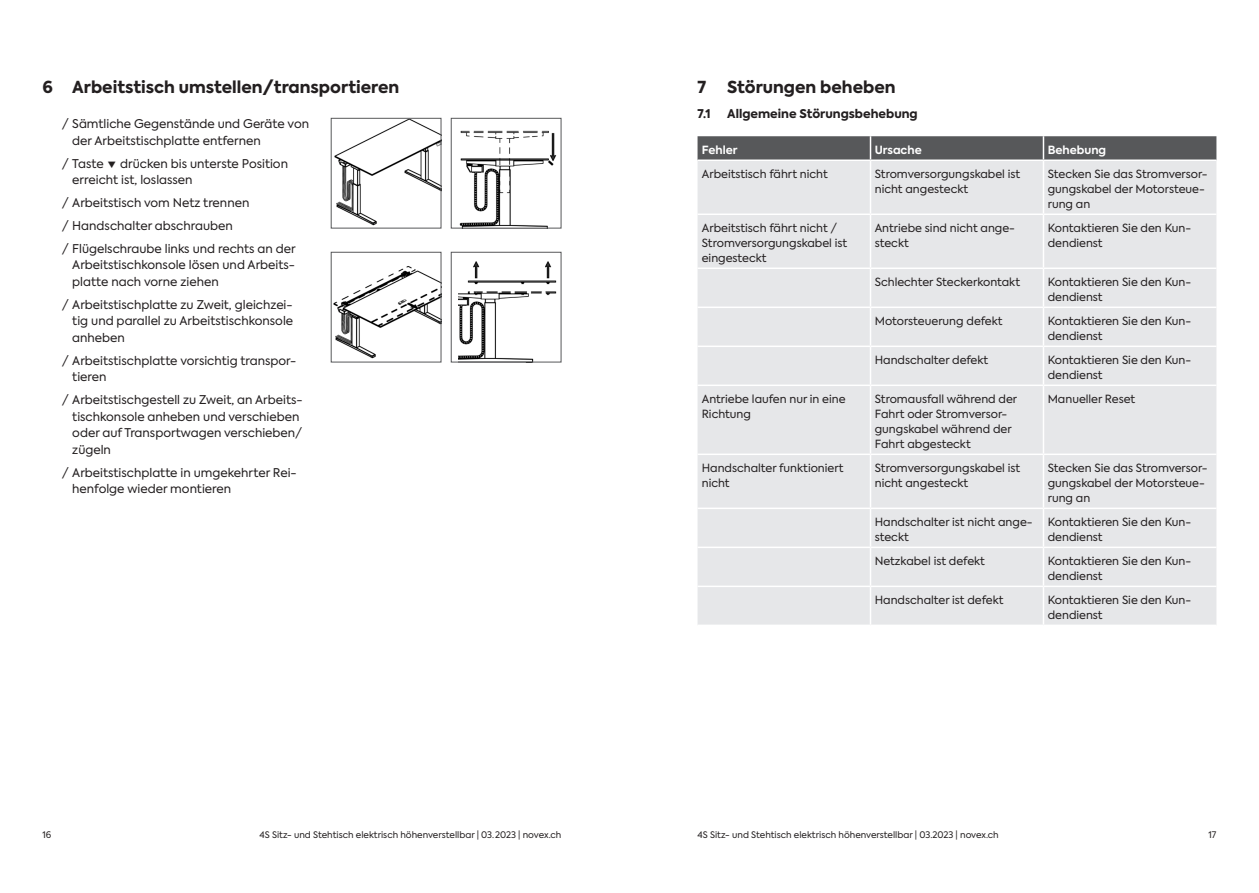
<style>
.page{position:relative;width:1259px;height:893px;background:#fff}
.page>*{position:absolute;margin:0;border:0;box-sizing:border-box;transform-origin:0 0}
.t1{font:800 16.5px "Axiforma";color:#231f20}
.t2{font:12px/16.5px "Axiforma";color:#231f20}
.t3{font:800 12px "Axiforma";color:#231f20}
.t4{font:11.25px/15px "Axiforma";color:#231f20}
.t5{font:700 11.25px "Axiforma";color:#fff}
.t6{font:9px "Axiforma";color:#231f20}
</style>
<div class="page">
<img style="left:334px;top:120px;width:105px;height:106px">
<div style="left:331px;top:118px;width:110px;height:110px;border:1px solid #57585a"></div>
<img style="left:459px;top:130px;width:98px;height:96px">
<div style="left:451px;top:118px;width:110px;height:110px;border:1px solid #57585a"></div>
<img style="left:333px;top:266px;width:106px;height:93px">
<div style="left:331px;top:252px;width:110px;height:110px;border:1px solid #57585a"></div>
<img style="left:458px;top:261px;width:99px;height:99px">
<div style="left:451px;top:252px;width:110px;height:110px;border:1px solid #57585a"></div>
<svg style="left:697px;top:136px;width:519px;height:24px;background:#5c5d5f"></svg>
<div style="left:697px;top:161px;width:519px;height:464px;background:#e6e7e9"></div>
<hr style="left:869px;top:161px;width:2px;height:53px;background:#fff">
<hr style="left:1042px;top:161px;width:2px;height:53px;background:#fff">
<hr style="left:869px;top:136px;width:2px;height:24px;background:#fff">
<hr style="left:1042px;top:136px;width:2px;height:24px;background:#fff">
<hr style="left:697px;top:214px;width:173px;height:1px;background:#fff">
<hr style="left:870px;top:214px;width:173px;height:1px;background:#fff">
<hr style="left:869px;top:215px;width:2px;height:53px;background:#fff">
<hr style="left:1043px;top:214px;width:173px;height:1px;background:#fff">
<hr style="left:1042px;top:215px;width:2px;height:53px;background:#fff">
<hr style="left:697px;top:268px;width:173px;height:1px;background:#fff">
<hr style="left:870px;top:268px;width:173px;height:1px;background:#fff">
<hr style="left:869px;top:269px;width:2px;height:38px;background:#fff">
<hr style="left:1043px;top:268px;width:173px;height:1px;background:#fff">
<hr style="left:1042px;top:269px;width:2px;height:38px;background:#fff">
<hr style="left:697px;top:307px;width:173px;height:1px;background:#fff">
<hr style="left:870px;top:307px;width:173px;height:1px;background:#fff">
<hr style="left:869px;top:308px;width:2px;height:38px;background:#fff">
<hr style="left:1043px;top:307px;width:173px;height:1px;background:#fff">
<hr style="left:1042px;top:308px;width:2px;height:38px;background:#fff">
<hr style="left:697px;top:346px;width:173px;height:1px;background:#fff">
<hr style="left:870px;top:346px;width:173px;height:1px;background:#fff">
<hr style="left:869px;top:347px;width:2px;height:38px;background:#fff">
<hr style="left:1043px;top:346px;width:173px;height:1px;background:#fff">
<hr style="left:1042px;top:347px;width:2px;height:38px;background:#fff">
<hr style="left:697px;top:385px;width:173px;height:1px;background:#fff">
<hr style="left:870px;top:385px;width:173px;height:1px;background:#fff">
<hr style="left:869px;top:386px;width:2px;height:68px;background:#fff">
<hr style="left:1043px;top:385px;width:173px;height:1px;background:#fff">
<hr style="left:1042px;top:386px;width:2px;height:68px;background:#fff">
<hr style="left:697px;top:454px;width:173px;height:1px;background:#fff">
<hr style="left:870px;top:454px;width:173px;height:1px;background:#fff">
<hr style="left:869px;top:455px;width:2px;height:53px;background:#fff">
<hr style="left:1043px;top:454px;width:173px;height:1px;background:#fff">
<hr style="left:1042px;top:455px;width:2px;height:53px;background:#fff">
<hr style="left:697px;top:508px;width:173px;height:1px;background:#fff">
<hr style="left:870px;top:508px;width:173px;height:1px;background:#fff">
<hr style="left:869px;top:509px;width:2px;height:38px;background:#fff">
<hr style="left:1043px;top:508px;width:173px;height:1px;background:#fff">
<hr style="left:1042px;top:509px;width:2px;height:38px;background:#fff">
<hr style="left:697px;top:547px;width:173px;height:1px;background:#fff">
<hr style="left:870px;top:547px;width:173px;height:1px;background:#fff">
<hr style="left:869px;top:548px;width:2px;height:38px;background:#fff">
<hr style="left:1043px;top:547px;width:173px;height:1px;background:#fff">
<hr style="left:1042px;top:548px;width:2px;height:38px;background:#fff">
<hr style="left:697px;top:586px;width:173px;height:1px;background:#fff">
<hr style="left:870px;top:586px;width:173px;height:1px;background:#fff">
<hr style="left:869px;top:587px;width:2px;height:38px;background:#fff">
<hr style="left:1043px;top:586px;width:173px;height:1px;background:#fff">
<hr style="left:1042px;top:587px;width:2px;height:38px;background:#fff">
<h1 class="t1" style="left:43px;top:76px;width:358px">6 Arbeitstisch umstellen/transportieren</h1>
<p class="t2" style="left:72px;top:116px;width:238px;text-indent:-11px">/ Sämtliche Gegenstände und Geräte von der Arbeitstischplatte entfernen</p>
<p class="t2" style="left:62px;top:155px;width:43px">/ Taste</p>
<p class="t2" style="left:72px;top:155px;width:217px;text-indent:48px">drücken bis unterste Position erreicht ist, loslassen</p>
<p class="t2" style="left:62px;top:192px;width:236px;line-height:23px">/ Arbeitstisch vom Netz trennen<br>/ Handschalter abschrauben<br>/ Flügelschraube links und rechts an der</p>
<p class="t2" style="left:72px;top:257px;width:224px">Arbeitstischkonsole lösen und Arbeits&shy;platte nach vorne ziehen</p>
<p class="t2" style="left:72px;top:296px;width:222px;text-align:justify;text-indent:-11px">/ Arbeitstischplatte zu Zweit, gleichzei&shy;tig und parallel zu Arbeitstischkonsole anheben</p>
<p class="t2" style="left:72px;top:352px;width:225px;text-indent:-11px">/ Arbeitstischplatte vorsichtig transpor&shy;tieren</p>
<p class="t2" style="left:72px;top:392px;width:232px;text-indent:-11px">/ Arbeitstischgestell zu Zweit, an Arbeits&shy;tischkonsole anheben und verschieben oder auf Transportwagen verschieben/ zügeln</p>
<p class="t2" style="left:72px;top:464px;width:226px;text-indent:-11px">/ Arbeitstischplatte in umgekehrter Rei&shy;henfolge wieder montieren</p>
<h1 class="t1" style="left:697px;top:76px;width:10px">7</h1>
<h1 class="t1" style="left:727px;top:76px;width:170px">Störungen beheben</h1>
<p class="t3" style="left:697px;top:105px;width:15px">7.1</p>
<p class="t3" style="left:727px;top:105px;width:192px">Allgemeine Störungsbehebung</p>
<p class="t5" style="left:702px;top:142px;width:37px">Fehler</p>
<p class="t5" style="left:874px;top:142px;width:48px">Ursache</p>
<p class="t5" style="left:1047px;top:142px;width:60px">Behebung</p>
<p class="t4" style="left:702px;top:167px;width:128px">Arbeitstisch fährt nicht</p>
<p class="t4" style="left:874px;top:167px;width:147px">Stromversorgungskabel ist nicht angesteckt</p>
<p class="t4" style="left:1047px;top:167px;width:161px">Stecken Sie das Stromversor&shy;gungskabel der Motorsteue&shy;rung an</p>
<p class="t4" style="left:702px;top:221px;width:147px">Arbeitstisch fährt nicht /<br>Stromversorgungskabel ist eingesteckt</p>
<p class="t4" style="left:874px;top:220px;width:142px">Antriebe sind nicht ange&shy;steckt</p>
<p class="t4" style="left:1047px;top:220px;width:145px">Kontaktieren Sie den Kun&shy;dendienst</p>
<p class="t4" style="left:874px;top:274px;width:147px">Schlechter Steckerkontakt</p>
<p class="t4" style="left:1047px;top:274px;width:145px">Kontaktieren Sie den Kun&shy;dendienst</p>
<p class="t4" style="left:874px;top:313px;width:129px">Motorsteuerung defekt</p>
<p class="t4" style="left:1047px;top:313px;width:145px">Kontaktieren Sie den Kun&shy;dendienst</p>
<p class="t4" style="left:874px;top:353px;width:115px">Handschalter defekt</p>
<p class="t4" style="left:1047px;top:353px;width:145px">Kontaktieren Sie den Kun&shy;dendienst</p>
<p class="t4" style="left:702px;top:392px;width:145px">Antriebe laufen nur in eine<br>Richtung</p>
<p class="t4" style="left:874px;top:392px;width:144px">Stromausfall während der<br>Fahrt oder Stromversor&shy;gungskabel während der<br>Fahrt abgesteckt</p>
<p class="t4" style="left:1047px;top:391px;width:89px">Manueller Reset</p>
<p class="t4" style="left:702px;top:461px;width:143px">Handschalter funktioniert nicht</p>
<p class="t4" style="left:874px;top:461px;width:147px">Stromversorgungskabel ist nicht angesteckt</p>
<p class="t4" style="left:1047px;top:461px;width:161px">Stecken Sie das Stromversor&shy;gungskabel der Motorsteue&shy;rung an</p>
<p class="t4" style="left:874px;top:515px;width:159px">Handschalter ist nicht ange&shy;steckt</p>
<p class="t4" style="left:1047px;top:515px;width:145px">Kontaktieren Sie den Kun&shy;dendienst</p>
<p class="t4" style="left:874px;top:554px;width:112px">Netzkabel ist defekt</p>
<p class="t4" style="left:1047px;top:554px;width:145px">Kontaktieren Sie den Kun&shy;dendienst</p>
<p class="t4" style="left:874px;top:593px;width:130px">Handschalter ist defekt</p>
<p class="t4" style="left:1047px;top:593px;width:145px">Kontaktieren Sie den Kun&shy;dendienst</p>
<p class="t6" style="left:43px;top:829px;width:10px">16</p>
<p class="t6" style="left:259px;top:829px;width:303px">4S Sitz- und Stehtisch elektrisch höhenverstellbar | 03. 2023 | novex.ch</p>
<p class="t6" style="left:697px;top:829px;width:303px">4S Sitz- und Stehtisch elektrisch höhenverstellbar | 03.2023 | novex.ch</p>
<p class="t6" style="left:1208px;top:829px;width:9px">17</p>
</div>
